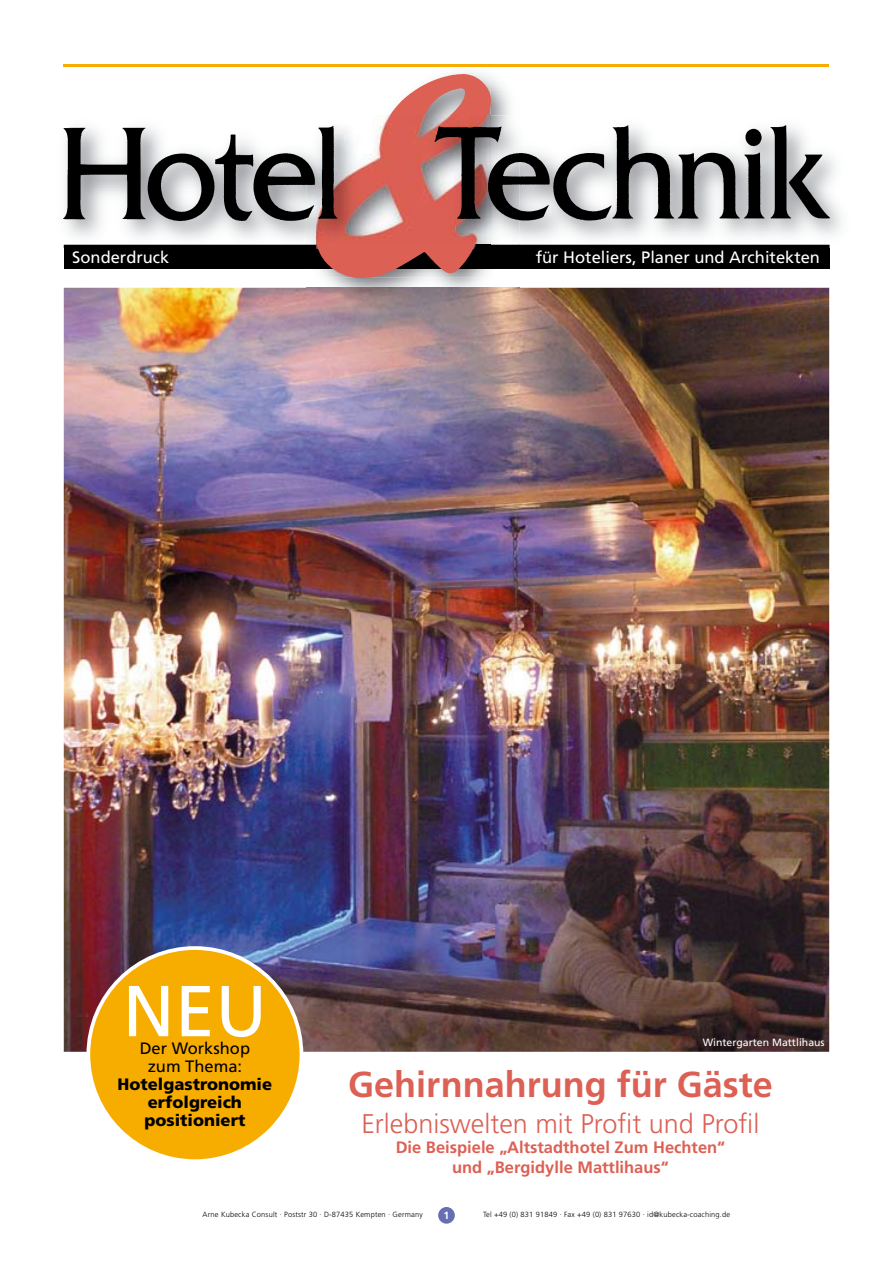
<style>
.page{position:relative;width:893px;height:1263px;background:#fff}
.page>*{position:absolute;margin:0;border:0;box-sizing:border-box;transform-origin:0 0}
.t1{font:72px "Frutiger CE";color:#fff}
.t2{font:700 36px "Frutiger CE";color:#dc6054}
.t3{font:300 27px "Frutiger CE";color:#dc6054}
.t4{font:700 16.5px/19.8px "Frutiger CE";color:#dc6054;text-align:center}
.t5{font:16.5px "Frutiger CE";color:#fff}
.t6{font:900 16.5px/18px "Frutiger CE";color:#000;text-align:center}
.t7{font:16.5px/18px "Frutiger CE";color:#000;text-align:center}
.t8{font:10.5px "Frutiger CE";color:#fff}
.t9{font:700 10.5px "Frutiger CE";color:#fff}
.t10{font:300 7.5px "Frutiger CE";letter-spacing:.02em;color:#000}
</style>
<div class="page">
<img style="left:64px;top:288px;width:765px;height:764px">
<div style="left:438px;top:1207px;width:17px;height:17px;background:#676eb2;border-radius:50%"></div>
<hr style="left:64px;top:64px;width:765px;height:3px;background:#f7ad00">
<div style="left:64px;top:245px;width:765px;height:24px;background:#000"></div>
<img style="left:306px;top:72px;width:213px;height:235px">
<img style="left:306px;top:248px;width:213px;height:21px">
<img style="left:316px;top:75px;width:175px;height:203px">
<img style="left:316px;top:248px;width:175px;height:21px">
<img style="left:63px;top:116px;width:779px;height:132px">
<img style="left:64px;top:245px;width:765px;height:3px">
<img style="left:64px;top:126px;width:765px;height:94px">
<svg style="left:86px;top:946px;width:217px;height:214px;background:#e7ad30"></svg>
<h3 class="t5" style="left:72px;top:248px;width:99px">Sonderdruck</h3>
<h3 class="t5" style="left:536px;top:248px;width:286px">für Hoteliers, Planer und Architekten</h3>
<h1 class="t1" style="left:123px;top:970px;width:146px">NEU</h1>
<h3 class="t7" style="left:140px;top:1039px;width:112px">Der Workshop zum Thema:</h3>
<h3 class="t6" style="left:118px;top:1075px;width:156px">Hotelgastronomie erfolgreich positioniert</h3>
<h3 class="t8" style="left:703px;top:1036px;width:123px">Wintergarten Mattlihaus</h3>
<h2 class="t2" style="left:348px;top:1064px;width:426px">Gehirnnahrung für Gäste</h2>
<h3 class="t3" style="left:361px;top:1109px;width:400px">Erlebnis welten mit Profit und Profil</h3>
<h3 class="t4" style="left:396px;top:1137px;width:331px">Die Beispiele „Altstadthotel Zum Hechten“ und „Bergidylle Mattlihaus“</h3>
<p class="t10" style="left:203px;top:1210px;width:222px">Arne Kubecka Consult · Poststr 30 · D-87435 Kempten · Germany</p>
<h3 class="t9" style="left:444px;top:1209px;width:7px">1</h3>
<p class="t10" style="left:483px;top:1210px;width:249px">Tel +49 (0) 831 91849 · Fax +49 (0) 831 97630 · id@kubecka-coaching.de</p>
</div>
